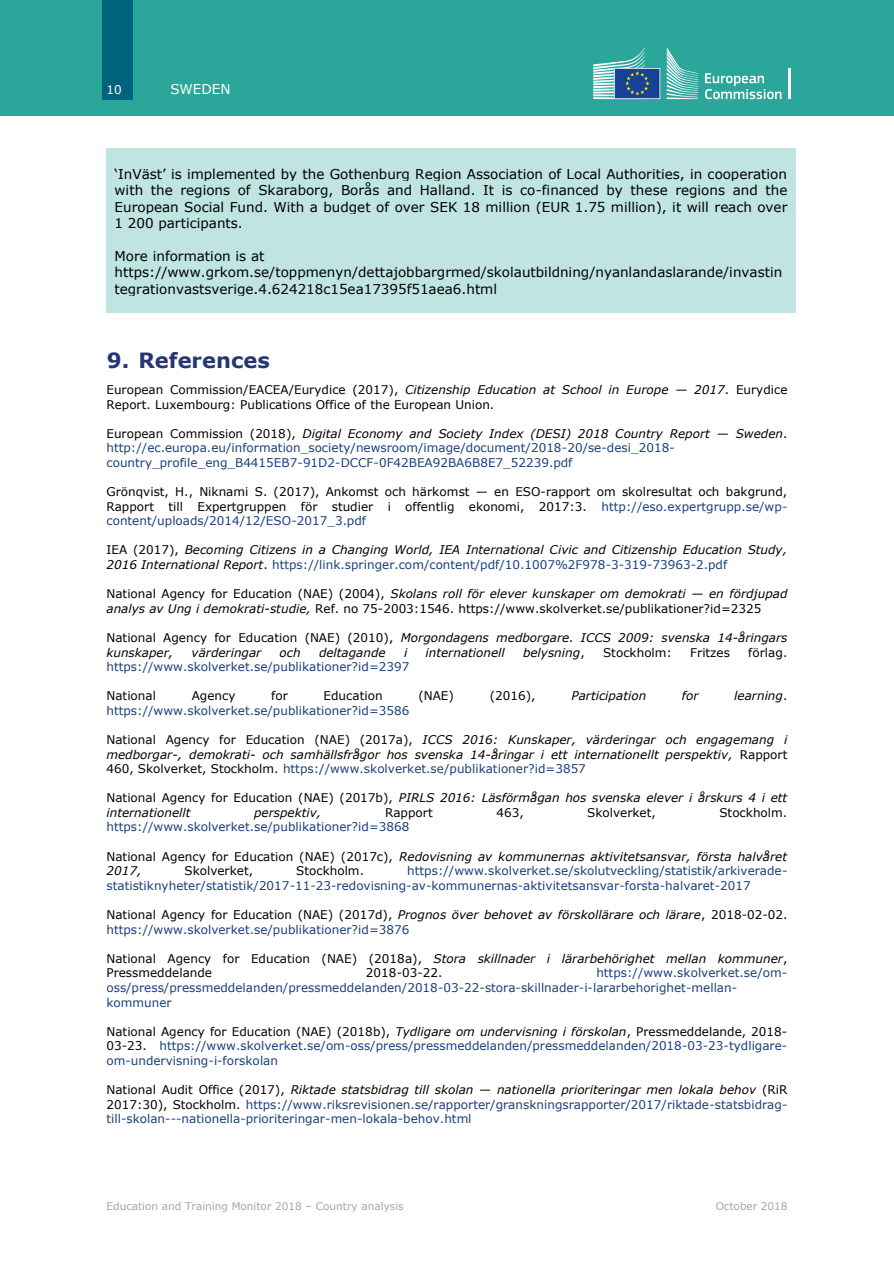
<style>
.page{position:relative;width:894px;height:1263px;background:#fff}
.page>*{position:absolute;margin:0;border:0;box-sizing:border-box;transform-origin:0 0}
.t1{font:700 21px "Verdana";color:#263673}
.t2{font:13.5px/16.4px "Verdana";color:#000;text-align:justify}
.t3{font:13.5px "Verdana";color:#fff}
.t4{font:12px/14.5px "Verdana";color:#1a3f7c}
.t5{font:12px/14.5px "Verdana";color:#000}
.t6{font:italic 12px/14.5px "Verdana";color:#000}
.t7{font:12px "Verdana";color:#fff}
.t8{font:10.5px "Verdana";color:#a6a6a6}
.s1{font-style:italic}
.s2{color:#000}
.s3{font-style:italic;color:#000}
.s4{color:#1a3f7c}
.s5{font-style:normal}
.s6{font-style:normal;color:#1a3f7c}
</style>
<div class="page">
<div style="left:0;top:0;width:893px;height:116px;background:#2aa69b"></div>
<div style="left:102px;top:0;width:31px;height:99px;background:#00637e"></div>
<svg style="left:705px;top:73px;width:76px;height:26px"></svg>
<hr style="left:788px;top:68px;width:2px;height:31px;background:#fff">
<svg style="left:666px;top:47px;width:31px;height:52px"></svg>
<svg style="left:593px;top:47px;width:67px;height:52px"></svg>
<div style="left:106px;top:149px;width:689px;height:164px;background:#bfe4e1"></div>
<p class="t7" style="left:106px;top:82px;width:17px">10</p>
<p class="t3" style="left:170px;top:81px;width:62px">SWEDEN</p>
<p class="t2" style="left:114px;top:165px;width:674px">‘InVäst’ is implemented by the Gothenburg Region Association of Local Authorities, in cooperation with the regions of Skaraborg, Borås and Halland. It is co-financed by these regions and the European Social Fund. With a budget of over SEK 18 million (EUR 1.75 million), it will reach over 1 200 participants.</p>
<p class="t2" style="left:114px;top:247px;width:669px;text-align:left">More information is at https://www.grkom.se/toppmenyn/dettajobbargrmed/skolautbildning/nyanlandaslarande/invastin tegrationvastsverige.4.624218c15ea17395f51aea6.html</p>
<h1 class="t1" style="left:107px;top:347px;width:164px">9. References</h1>
<p class="t5" style="left:106px;top:382px;width:682px">European Commission/EACEA/Eurydice (2017), <span class="s1">Citizenship Education at School in Europe — 2017</span>. Eurydice<br>Report. Luxembourg: Publications Office of the European Union.</p>
<p class="t4" style="left:106px;top:426px;width:682px"><span class="s2">European Commission (2018),</span> <span class="s3">Digital Economy and Society Index (DESI) 2018 Country Report — Sweden</span><span class="s2">. </span>http://ec.europa.eu/information_society/newsroom/image/document/2018-20/se-desi_2018- country_profile_eng_B4415EB7-91D2-DCCF-0F42BEA92BA6B8E7_52239.pdf</p>
<p class="t5" style="left:106px;top:484px;width:682px;text-align:justify">Grönqvist, H., Niknami S. (2017), Ankomst och härkomst — en ESO-rapport om skolresultat och bakgrund, Rapport till Expertgruppen för studier i offentlig ekonomi, 2017:3. <span class="s4">http://eso.expertgrupp.se/wp&shy;content/uploads/2014/12/ESO-2017_3.pdf</span></p>
<p class="t6" style="left:106px;top:542px;width:682px"><span class="s5">IEA (2017),</span> Becoming Citizens in a Changing World, IEA International Civic and Citizenship Education Study,<br>2016 International Report<span class="s5">.</span> <span class="s6">https://link.springer.com/content/pdf/10.1007%2F978-3-319-73963-2.pdf</span></p>
<p class="t5" style="left:106px;top:586px;width:682px">National Agency for Education (NAE) (2004), <span class="s1">Skolans roll för elever kunskaper om demokrati — en fördjupad analys av Ung i demokrati-studie,</span> Ref. no 75-2003:1546. https://www.skolverket.se/publikationer?id=2325</p>
<p class="t6" style="left:106px;top:630px;width:682px"><span class="s5">National Agency for Education (NAE) (2010),</span> Morgondagens medborgare. ICCS 2009: svenska 14-åringars kunskaper,</p>
<p class="t6" style="left:191px;top:644px;width:71px">värderingar</p>
<p class="t6" style="left:279px;top:644px;width:23px">och</p>
<p class="t6" style="left:319px;top:644px;width:68px">deltagande</p>
<p class="t6" style="left:404px;top:644px;width:5px">i</p>
<p class="t6" style="left:425px;top:644px;width:81px">internationell</p>
<p class="t6" style="left:523px;top:644px;width:63px">belysning<span class="s5">,</span></p>
<p class="t5" style="left:602px;top:644px;width:70px">Stockholm:</p>
<p class="t5" style="left:690px;top:644px;width:41px">Fritzes</p>
<p class="t5" style="left:747px;top:644px;width:41px">förlag.</p>
<p class="t4" style="left:106px;top:659px;width:304px">https://www.skolverket.se/publikationer?id=2397</p>
<p class="t5" style="left:106px;top:688px;width:51px">National</p>
<p class="t5" style="left:192px;top:688px;width:45px">Agency</p>
<p class="t5" style="left:271px;top:688px;width:18px">for</p>
<p class="t5" style="left:323px;top:688px;width:61px">Education</p>
<p class="t5" style="left:418px;top:688px;width:37px">(NAE)</p>
<p class="t5" style="left:489px;top:688px;width:47px">(2016),</p>
<p class="t6" style="left:571px;top:688px;width:76px">Participation</p>
<p class="t6" style="left:681px;top:688px;width:18px">for</p>
<p class="t6" style="left:734px;top:688px;width:55px">learning<span class="s5">.</span></p>
<p class="t4" style="left:106px;top:703px;width:304px">https://www.skolverket.se/publikationer?id=3586</p>
<p class="t6" style="left:106px;top:732px;width:682px;text-align:justify"><span class="s5">National Agency for Education (NAE) (2017a),</span> ICCS 2016: Kunskaper, värderingar och engagemang i medborgar-, demokrati- och samhällsfrågor hos svenska 14-åringar i ett internationellt perspektiv, <span class="s5">Rapport 460, Skolverket, Stockholm.</span> <span class="s6">https://www.skolverket.se/publikationer?id=3857</span></p>
<p class="t6" style="left:106px;top:790px;width:682px"><span class="s5">National Agency for Education (NAE) (2017b),</span> PIRLS 2016: Läsförmågan hos svenska elever i årskurs 4 i ett internationellt</p>
<p class="t6" style="left:254px;top:805px;width:69px">perspektiv,</p>
<p class="t5" style="left:385px;top:805px;width:49px">Rapport</p>
<p class="t5" style="left:496px;top:805px;width:29px">463,</p>
<p class="t5" style="left:587px;top:805px;width:70px">Skolverket,</p>
<p class="t5" style="left:719px;top:805px;width:69px">Stockholm.</p>
<p class="t4" style="left:106px;top:819px;width:304px">https://www.skolverket.se/publikationer?id=3868</p>
<p class="t6" style="left:106px;top:849px;width:681px"><span class="s5">National Agency for Education (NAE) (2017c),</span> Redovisning av kommunernas aktivitetsansvar, första halvåret<br>2017,</p>
<p class="t4" style="left:106px;top:863px;width:682px;text-indent:300px">https://www.skolverket.se/skolutveckling/statistik/arkiverade&shy;statistiknyheter/statistik/2017-11-23-redovisning-av-kommunernas-aktivitetsansvar-forsta-halvaret-2017</p>
<p class="t5" style="left:106px;top:907px;width:682px">National Agency for Education (NAE) (2017d), <span class="s1">Prognos över behovet av förskollärare och lärare</span>, 2018-02-02. <span class="s4">https://www.skolverket.se/publikationer?id=3876</span></p>
<p class="t5" style="left:106px;top:951px;width:682px">National Agency for Education (NAE) (2018a), <span class="s1">Stora skillnader i lärarbehörighet mellan kommuner</span>,<br>Pressmeddelande</p>
<p class="t5" style="left:184px;top:863px;width:70px">Skolverket,</p>
<p class="t5" style="left:296px;top:863px;width:69px">Stockholm.</p>
<p class="t4" style="left:106px;top:965px;width:682px;text-indent:489px">https://www.skolverket.se/om&shy;oss/press/pressmeddelanden/pressmeddelanden/2018-03-22-stora-skillnader-i-lararbehorighet-mellan&shy;kommuner</p>
<p class="t4" style="left:106px;top:1024px;width:682px;text-align:justify"><span class="s2">National Agency for Education (NAE) (2018b),</span> <span class="s3">Tydligare om undervisning i förskolan</span><span class="s2">, Pressmeddelande, 2018- 03-23.</span> https://www.skolverket.se/om-oss/press/pressmeddelanden/pressmeddelanden/2018-03-23-tydligare&shy;om-undervisning-i-forskolan</p>
<p class="t4" style="left:106px;top:1082px;width:682px;text-align:justify"><span class="s2">National Audit Office (2017),</span> <span class="s3">Riktade statsbidrag till skolan — nationella prioriteringar men lokala behov</span> <span class="s2">(RiR 2017:30), Stockholm.</span> https://www.riksrevisionen.se/rapporter/granskningsrapporter/2017/riktade-statsbidrag&shy;till-skolan---nationella-prioriteringar-men-lokala-behov.html</p>
<p class="t5" style="left:366px;top:965px;width:78px">2018-03-22.</p>
<p class="t8" style="left:106px;top:1200px;width:299px">Education and Training Monitor 2018 – Country analysis</p>
<p class="t8" style="left:715px;top:1200px;width:73px">October 2018</p>
</div>
